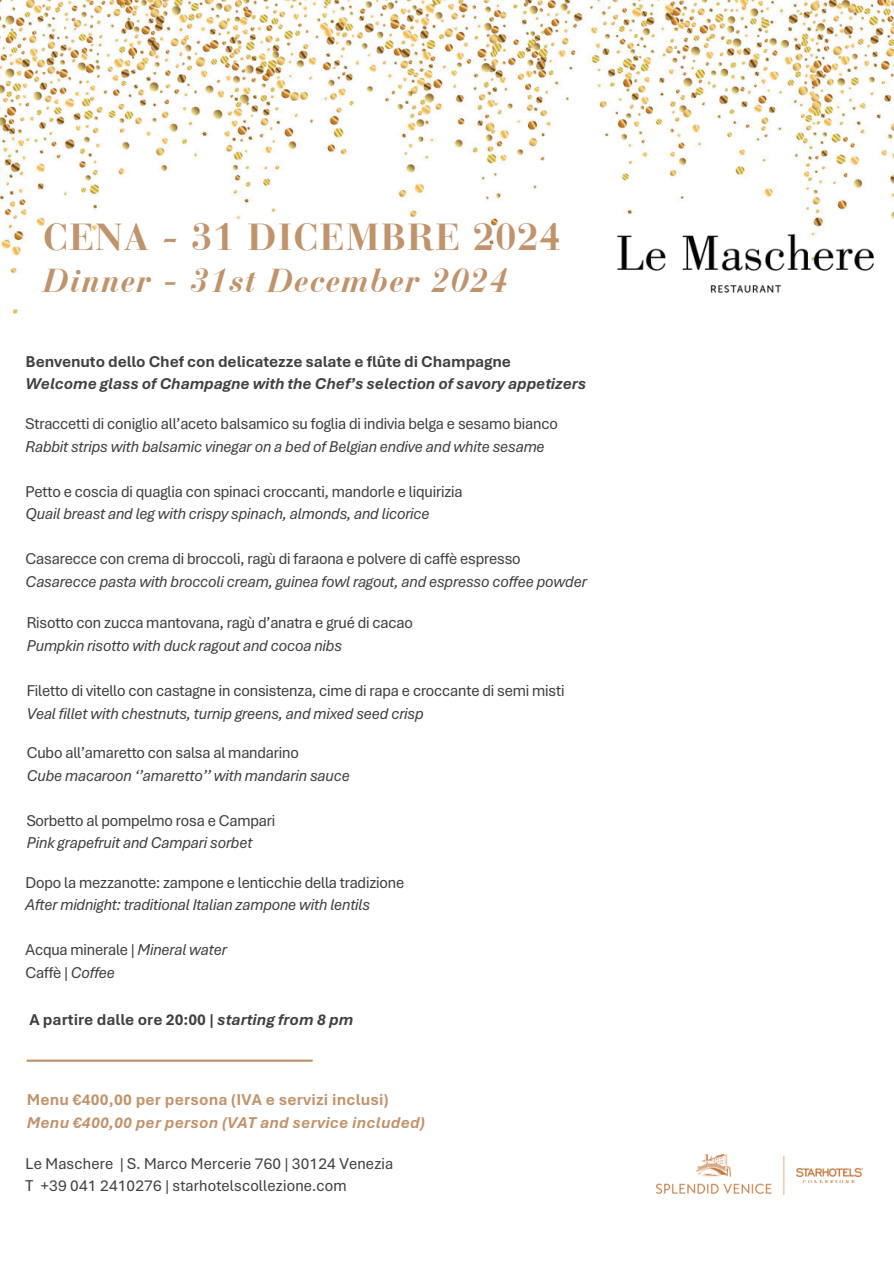
<style>
.page{position:relative;width:894px;height:1264px;background:#fff}
.page>*{position:absolute;margin:0;border:0;box-sizing:border-box;transform-origin:0 0}
.t1{font:700 37.5px "Bauer Bodoni Pro";letter-spacing:.035em;color:#bf936c}
.t2{font:italic 700 33px "Bauer Bodoni Pro";letter-spacing:.035em;color:#bf936c}
.t3{font:16.5px "Aptos Display";letter-spacing:-.005em;color:#404040}
.t4{font:italic 16.5px "Aptos Display";letter-spacing:-.01em;color:#404040}
.t5{font:italic 700 16.5px/22.5px "Aptos";letter-spacing:-.01em;color:#404040}
.t6{font:italic 700 16.5px/22.5px "Aptos";letter-spacing:.01em;color:#bf936c}
.t7{font:16.5px "Aptos Display";letter-spacing:.015em;color:#404040}
.t8{font:700 16.5px "Aptos";color:#404040}
.s1{font-style:normal}
.s2{font-style:italic}
</style>
<div class="page">
<img style="left:0;top:0;width:893px;height:1177px">
<img style="left:656px;top:1154px;width:205px;height:42px">
<img style="left:581px;top:205px;width:312px;height:118px">
<hr style="left:27px;top:1059px;width:285px;height:2px;background:#c0946d">
<p class="t1" style="left:43px;top:222px;width:518px">CENA - 31 DICEMBRE 2024</p>
<h3 class="t2" style="left:43px;top:268px;width:466px">Dinner - 31st December 2024</h3>
<h3 class="t5" style="left:26px;top:350px;width:562px"><span class="s1">Benvenuto dello Chef con delicatezze salate e flûte di Champagne<br></span>Welcome glass of Champagne with the Chef’s selection of savory appetizers</h3>
<p class="t3" style="left:26px;top:413px;width:533px">Straccetti di coniglio all’aceto balsamico su foglia di indivia belga e sesamo bianco</p>
<p class="t4" style="left:26px;top:436px;width:520px">Rabbit strips with balsamic vinegar on a bed of Belgian endive and white sesame</p>
<p class="t3" style="left:26px;top:481px;width:438px">Petto e coscia di quaglia con spinaci croccanti, mandorle e liquirizia</p>
<p class="t4" style="left:26px;top:503px;width:405px">Quail breast and leg with crispy spinach, almonds, and licorice</p>
<p class="t3" style="left:26px;top:548px;width:496px">Casarecce con crema di broccoli, ragù di faraona e polvere di caffè espresso</p>
<p class="t4" style="left:26px;top:571px;width:562px">Casarecce pasta with broccoli cream, guinea fowl ragout, and espresso coffee powder</p>
<p class="t3" style="left:27px;top:613px;width:387px">Risotto con zucca mantovana, ragù d’anatra e grué di cacao</p>
<p class="t4" style="left:27px;top:635px;width:317px">Pumpkin risotto with duck ragout and cocoa nibs</p>
<p class="t3" style="left:27px;top:680px;width:539px">Filetto di vitello con castagne in consistenza, cime di rapa e croccante di semi misti</p>
<p class="t4" style="left:27px;top:703px;width:398px">Veal fillet with chestnuts, turnip greens, and mixed seed crisp</p>
<p class="t3" style="left:27px;top:742px;width:273px">Cubo all’amaretto con salsa al mandarino</p>
<p class="t4" style="left:27px;top:765px;width:324px">Cube macaroon ‘’amaretto’’ with mandarin sauce</p>
<p class="t3" style="left:27px;top:810px;width:250px">Sorbetto al pompelmo rosa e Campari</p>
<h3 class="t4" style="left:27px;top:832px;width:227px">Pink grapefruit and Campari sorbet</h3>
<p class="t3" style="left:26px;top:872px;width:380px">Dopo la mezzanotte: zampone e lenticchie della tradizione</p>
<p class="t4" style="left:26px;top:894px;width:346px">After midnight: traditional Italian zampone with lentils</p>
<p class="t3" style="left:26px;top:939px;width:203px">Acqua minerale <span class="s2">| Mineral water</span></p>
<p class="t4" style="left:26px;top:962px;width:91px"><span class="s1">Caffè</span> | Coffee</p>
<p class="t8" style="left:29px;top:1009px;width:325px">A partire dalle ore 20:00 | <span class="s2">starting from 8 pm</span></p>
<h1 class="t6" style="left:27px;top:1088px;width:399px"><span class="s1">Menu €400,00 per persona (IVA e servizi inclusi)<br></span>Menu €400,00 per person (VAT and service included)</h1>
<p class="t3" style="left:26px;top:1153px;width:369px">Le Maschere | S. Marco Mercerie 760 | 30124 Venezia</p>
<p class="t7" style="left:26px;top:1175px;width:322px">T +39 041 2410276 | starhotelscollezione.com</p>
</div>
